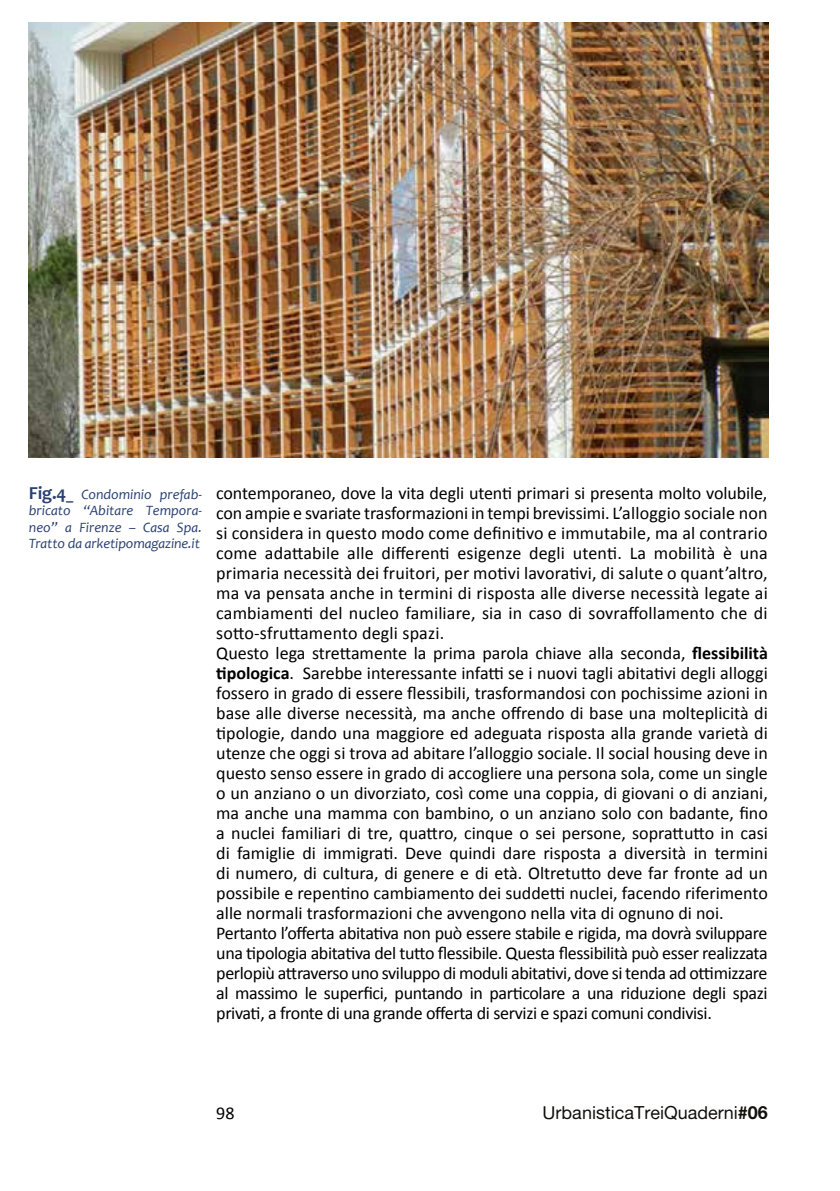
<style>
.page{position:relative;width:840px;height:1191px;background:#fff}
.page>*{position:absolute;margin:0;border:0;box-sizing:border-box;transform-origin:0 0}
.t1{font:18px/20px "Calibri";color:#000}
.t2{font:18px "Alte Haas Grotesk";color:#12110c}
.t3{font:italic 14.2px/16.4px "Candara";letter-spacing:-.01em;color:#294071;text-align:justify}
.s1{font-weight:700;font-style:normal;font-size:18.4px}
.s2{font-weight:700;font-style:normal}
.s3{font-weight:700}
.s4{font-family:"Alte Haas Grotesk Bold"}
</style>
<div class="page">
<img style="left:29px;top:22px;width:739px;height:435px">
<p class="t3" style="left:29px;top:486px;width:174px"><span class="s1">Fig.4</span><span class="s2">_</span> Condominio prefab&shy;bricato “Abitare Tempora&shy;neo” a Firenze – Casa Spa.<br>Tratto da arketipomagazine.it</p>
<p class="t1" style="left:216px;top:483px;width:553px">contemporaneo, dove la vita degli utenti primari si presenta molto volubile, con ampie e svariate trasformazioni in tempi brevissimi. L’alloggio sociale non si considera in questo modo come definitivo e immutabile, ma al contrario come adattabile alle differenti esigenze degli utenti. La mobilità è una primaria necessità dei fruitori, per motivi lavorativi, di salute o quant’altro, ma va pensata anche in termini di risposta alle diverse necessità legate ai cambiamenti del nucleo familiare, sia in caso di sovraffollamento che di sotto-sfruttamento degli spazi.<br>Questo lega strettamente la prima parola chiave alla seconda, <span class="s3">flessibilità tipologica</span>. Sarebbe interessante infatti se i nuovi tagli abitativi degli alloggi fossero in grado di essere flessibili, trasformandosi con pochissime azioni in base alle diverse necessità, ma anche offrendo di base una molteplicità di tipologie, dando una maggiore ed adeguata risposta alla grande varietà di utenze che oggi si trova ad abitare l’alloggio sociale. Il social housing deve in questo senso essere in grado di accogliere una persona sola, come un single o un anziano o un divorziato, così come una coppia, di giovani o di anziani, ma anche una mamma con bambino, o un anziano solo con badante, fino a nuclei familiari di tre, quattro, cinque o sei persone, soprattutto in casi di famiglie di immigrati. Deve quindi dare risposta a diversità in termini di numero, di cultura, di genere e di età. Oltretutto deve far fronte ad un possibile e repentino cambiamento dei suddetti nuclei, facendo riferimento alle normali trasformazioni che avvengono nella vita di ognuno di noi.<br>Pertanto l’offerta abitativa non può essere stabile e rigida, ma dovrà sviluppare una tipologia abitativa del tutto flessibile. Questa flessibilità può esser realizzata perlopiù attraverso uno sviluppo di moduli abitativi, dove si tenda ad ottimizzare al massimo le superfici, puntando in particolare a una riduzione degli spazi privati, a fronte di una grande offerta di servizi e spazi comuni condivisi.</p>
<p class="t1" style="left:216px;top:1102px;width:20px">98</p>
<p class="t2" style="left:542px;top:1101px;width:227px">UrbanisticaTreiQuaderni<span class="s4">#06</span></p>
</div>
